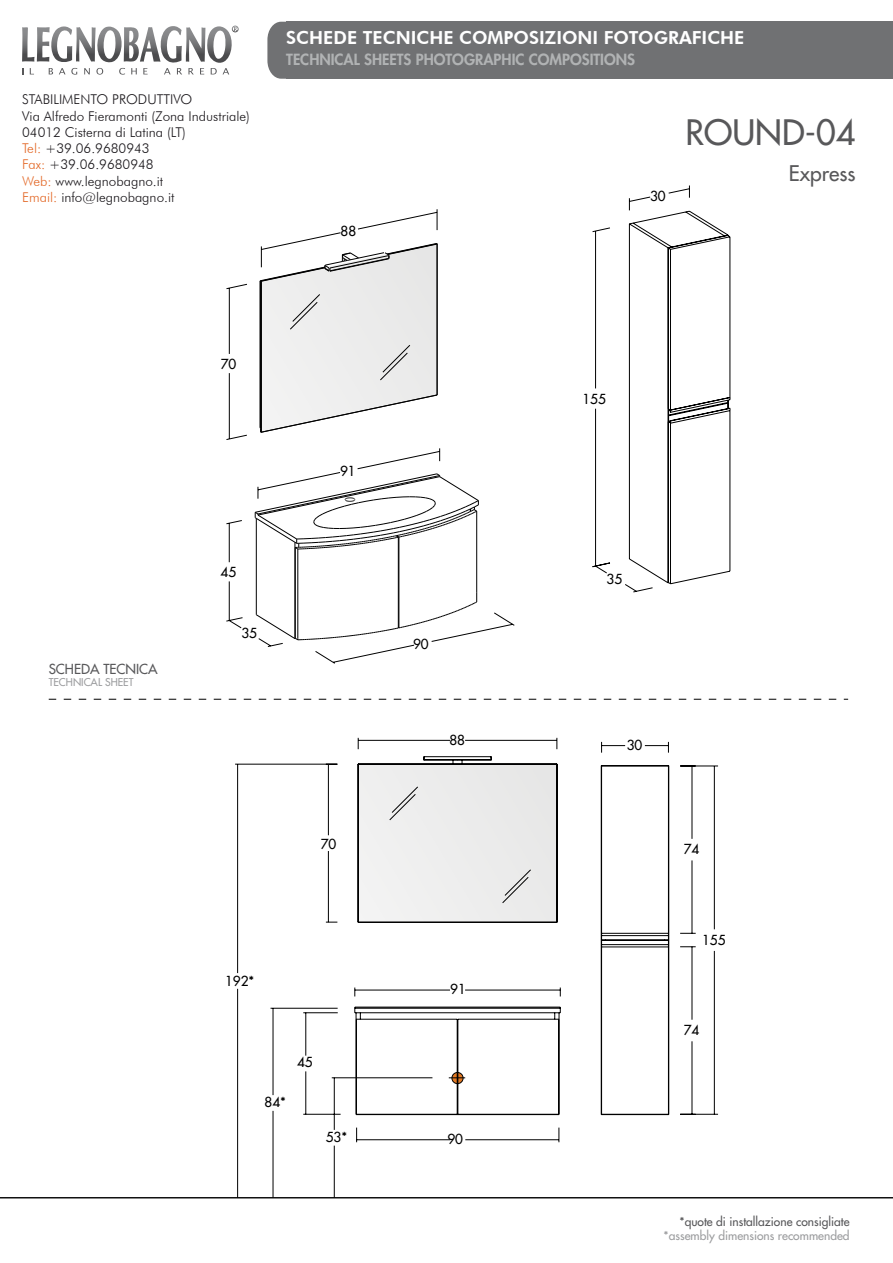
<style>
.page{position:relative;width:893px;height:1263px;background:#fff}
.page>*{position:absolute;margin:0;border:0;box-sizing:border-box;transform-origin:0 0}
.t1{font:34.2px "Futura";color:#58585a}
.t2{font:21px "Futura";color:#58585a}
.t3{font:800 18px "Futura BT";color:#fff}
.t4{font:800 15px "Futura";color:#b1b3b4}
.t5{font:300 13.5px/16.2px "Futura BT";color:#1a171b}
.t6{font:13.5px "Futura";color:#000}
.t7{font:13.5px "Futura";color:#58585a}
.t8{font:12px "Futura";color:#58585a}
.t9{font:12px "Futura";color:#9c9d9f}
.t10{font:10.5px "Futura";color:#9c9d9f}
.s1{color:#e36928}
</style>
<div class="page">
<svg style="left:49px;top:699px;width:799px;height:1px"></svg>
<hr style="left:0;top:1197px;width:893px;height:1px;background:#000">
<svg style="left:267px;top:22px;width:20px;height:57px"></svg>
<div style="left:287px;top:22px;width:606px;height:57px;background:#707173"></div>
<svg style="left:22px;top:26px;width:217px;height:49px"></svg>
<svg style="left:226px;top:209px;width:289px;height:455px"></svg>
<svg style="left:592px;top:185px;width:139px;height:407px"></svg>
<div style="left:359px;top:764px;width:198px;height:158px;background:#ececec"></div>
<svg style="left:389px;top:786px;width:29px;height:34px"></svg>
<svg style="left:502px;top:869px;width:29px;height:34px"></svg>
<svg style="left:449px;top:1069px;width:16px;height:17px"></svg>
<hr style="left:360px;top:1012px;width:195px;height:1px;background:#000">
<hr style="left:355px;top:1008px;width:205px;height:1px;background:#000">
<hr style="left:458px;top:1019px;width:97px;height:1px;background:#000">
<hr style="left:360px;top:1019px;width:97px;height:1px;background:#000">
<hr style="left:360px;top:1114px;width:195px;height:1px;background:#000">
<hr style="left:458px;top:1036px;width:1px;height:74px;background:#000">
<hr style="left:457px;top:1036px;width:1px;height:74px;background:#000">
<svg style="left:423px;top:756px;width:69px;height:8px"></svg>
<hr style="left:358px;top:764px;width:1px;height:158px;background:#000">
<hr style="left:358px;top:764px;width:199px;height:1px;background:#000">
<hr style="left:358px;top:922px;width:199px;height:1px;background:#000">
<hr style="left:557px;top:764px;width:1px;height:158px;background:#000">
<hr style="left:355px;top:1007px;width:205px;height:1px;background:#000">
<svg style="left:457px;top:1019px;width:2px;height:18px"></svg>
<hr style="left:558px;top:1019px;width:1px;height:95px;background:#000">
<hr style="left:356px;top:1013px;width:1px;height:101px;background:#000">
<svg style="left:355px;top:1007px;width:6px;height:13px"></svg>
<hr style="left:559px;top:1013px;width:1px;height:101px;background:#000">
<svg style="left:554px;top:1007px;width:7px;height:13px"></svg>
<hr style="left:237px;top:989px;width:1px;height:209px;background:#000">
<hr style="left:237px;top:764px;width:1px;height:209px;background:#000">
<hr style="left:235px;top:764px;width:102px;height:1px;background:#000">
<hr style="left:328px;top:764px;width:1px;height:71px;background:#000">
<hr style="left:328px;top:851px;width:1px;height:71px;background:#000">
<hr style="left:465px;top:740px;width:92px;height:1px;background:#000">
<hr style="left:358px;top:740px;width:92px;height:1px;background:#000">
<hr style="left:465px;top:990px;width:95px;height:1px;background:#000">
<hr style="left:355px;top:990px;width:95px;height:1px;background:#000">
<hr style="left:357px;top:1139px;width:93px;height:1px;background:#000">
<hr style="left:465px;top:1139px;width:94px;height:1px;background:#000">
<svg style="left:356px;top:1127px;width:1px;height:15px"></svg>
<svg style="left:559px;top:1127px;width:1px;height:15px"></svg>
<hr style="left:273px;top:1008px;width:1px;height:87px;background:#000">
<hr style="left:273px;top:1111px;width:1px;height:87px;background:#000">
<hr style="left:270px;top:1008px;width:68px;height:1px;background:#000">
<hr style="left:306px;top:1071px;width:1px;height:43px;background:#000">
<hr style="left:306px;top:1013px;width:1px;height:43px;background:#000">
<hr style="left:303px;top:1114px;width:38px;height:1px;background:#000">
<hr style="left:303px;top:1012px;width:35px;height:1px;background:#000">
<hr style="left:334px;top:1078px;width:1px;height:52px;background:#000">
<hr style="left:334px;top:1145px;width:1px;height:53px;background:#000">
<hr style="left:332px;top:1077px;width:100px;height:1px;background:#000">
<hr style="left:605px;top:940px;width:60px;height:1px;background:#000">
<hr style="left:605px;top:766px;width:60px;height:1px;background:#000">
<hr style="left:605px;top:939px;width:60px;height:1px;background:#000">
<hr style="left:601px;top:766px;width:1px;height:348px;background:#000">
<hr style="left:668px;top:766px;width:1px;height:348px;background:#000">
<hr style="left:602px;top:944px;width:66px;height:1px;background:#000">
<hr style="left:602px;top:947px;width:66px;height:1px;background:#000">
<hr style="left:605px;top:1114px;width:60px;height:1px;background:#000">
<svg style="left:664px;top:934px;width:4px;height:13px"></svg>
<hr style="left:602px;top:933px;width:66px;height:1px;background:#000">
<svg style="left:602px;top:933px;width:4px;height:14px"></svg>
<hr style="left:602px;top:935px;width:66px;height:1px;background:#000">
<hr style="left:605px;top:765px;width:60px;height:1px;background:#000">
<svg style="left:645px;top:742px;width:24px;height:11px"></svg>
<svg style="left:601px;top:742px;width:24px;height:11px"></svg>
<hr style="left:714px;top:951px;width:1px;height:163px;background:#000">
<hr style="left:714px;top:766px;width:1px;height:163px;background:#000">
<hr style="left:680px;top:1114px;width:38px;height:1px;background:#000">
<hr style="left:680px;top:766px;width:38px;height:1px;background:#000">
<hr style="left:692px;top:1041px;width:1px;height:73px;background:#000">
<hr style="left:692px;top:947px;width:1px;height:73px;background:#000">
<svg style="left:680px;top:946px;width:16px;height:1px"></svg>
<hr style="left:692px;top:860px;width:1px;height:73px;background:#000">
<hr style="left:692px;top:766px;width:1px;height:73px;background:#000">
<svg style="left:680px;top:933px;width:16px;height:1px"></svg>
<p class="t5" style="left:22px;top:91px;width:229px">STABILIMENTO PRODUTTIVO<br>Via Alfredo Fieramonti (Zona Industriale)<br>04012 Cisterna di Latina (LT)<br><span class="s1">Tel:</span> +39.06.9680943<br><span class="s1">Fax:</span> +39.06.9680948<br><span class="s1">Web:</span> www.legnobagno.it<br><span class="s1">Email:</span> info@legnobagno.it</p>
<h3 class="t3" style="left:286px;top:26px;width:460px">SCHEDE TECNICHE COMPOSIZIONI FOTOGRAFICHE</h3>
<p class="t4" style="left:286px;top:50px;width:350px">TECHNICAL SHEETS PHOTOGRAPHIC COMPOSITIONS</p>
<p class="t6" style="left:341px;top:223px;width:17px">88</p>
<p class="t6" style="left:650px;top:187px;width:17px">30</p>
<h1 class="t1" style="left:686px;top:111px;width:171px">ROUND-04</h1>
<h2 class="t2" style="left:789px;top:160px;width:68px">Express</h2>
<p class="t7" style="left:49px;top:660px;width:110px">SCHEDA TECNICA</p>
<p class="t10" style="left:49px;top:676px;width:86px">TECHNICAL SHEET</p>
<p class="t6" style="left:221px;top:355px;width:17px">70</p>
<p class="t6" style="left:221px;top:564px;width:17px">45</p>
<p class="t6" style="left:241px;top:625px;width:17px">35</p>
<p class="t6" style="left:340px;top:462px;width:17px">91</p>
<p class="t6" style="left:321px;top:835px;width:17px">70</p>
<p class="t6" style="left:225px;top:972px;width:31px">192*</p>
<p class="t6" style="left:265px;top:1093px;width:23px">84*</p>
<p class="t6" style="left:297px;top:1054px;width:17px">45</p>
<p class="t6" style="left:326px;top:1128px;width:23px">53*</p>
<p class="t6" style="left:413px;top:635px;width:17px">90</p>
<p class="t6" style="left:449px;top:732px;width:17px">88</p>
<p class="t6" style="left:450px;top:980px;width:17px">91</p>
<p class="t6" style="left:447px;top:1130px;width:17px">90</p>
<p class="t6" style="left:582px;top:391px;width:25px">155</p>
<p class="t6" style="left:607px;top:571px;width:17px">35</p>
<p class="t6" style="left:627px;top:737px;width:17px">30</p>
<p class="t6" style="left:684px;top:841px;width:17px">74</p>
<p class="t6" style="left:702px;top:931px;width:25px">155</p>
<p class="t6" style="left:684px;top:1021px;width:17px">74</p>
<p class="t8" style="left:680px;top:1214px;width:171px">*quote di installazione consigliate</p>
<p class="t9" style="left:664px;top:1228px;width:187px">*assembly dimensions recommended</p>
</div>
